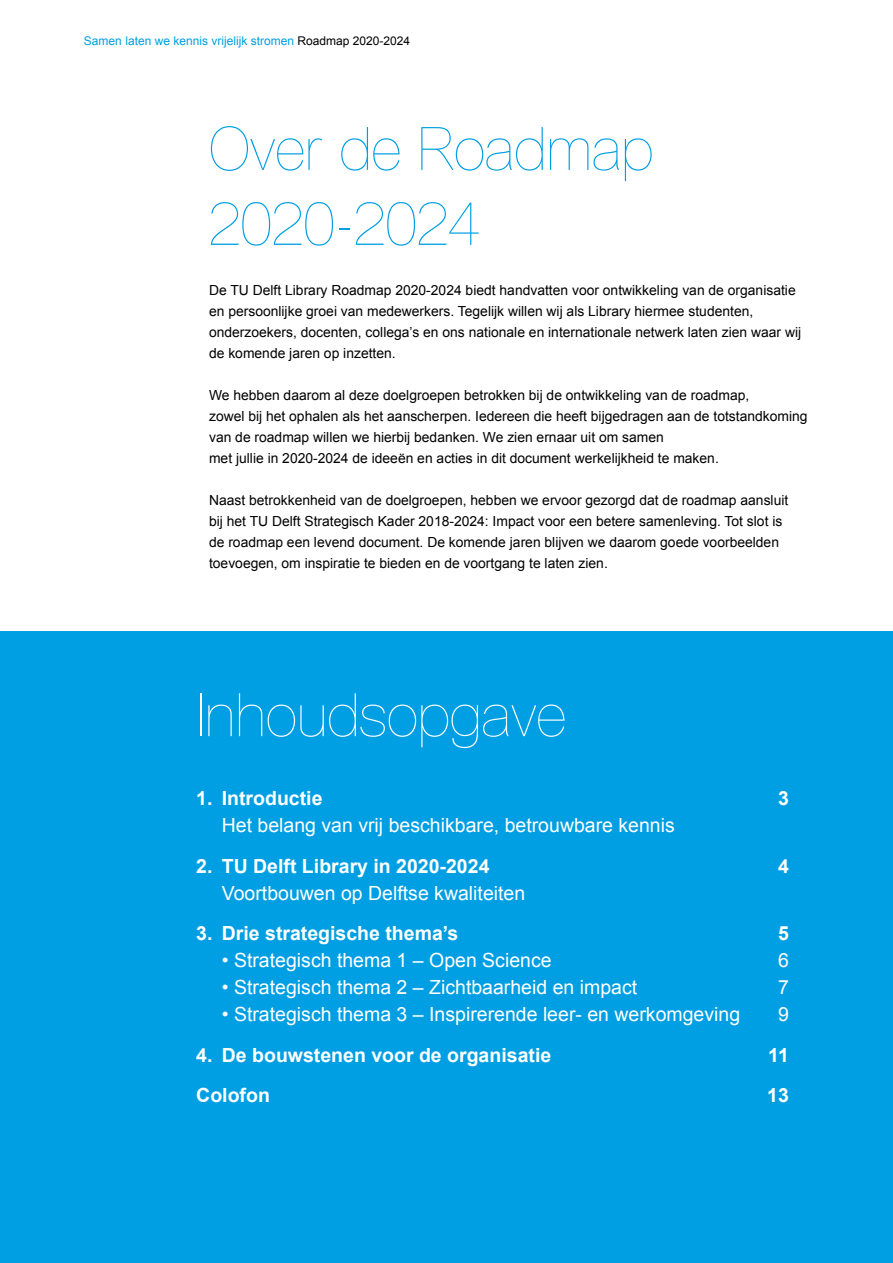
<style>
.page{position:relative;width:893px;height:1263px;background:#fff}
.page>*{position:absolute;margin:0;border:0;box-sizing:border-box;transform-origin:0 0}
.t1{font:200 60px/75px "TU Delft";color:#009fe3}
.t2{font:200 60px "TU Delft";color:#fff}
.t3{font:19.5px "Arial";color:#fff}
.t4{font:700 19.5px "Arial";color:#fff}
.t5{font:13.8px/21px "Arial";color:#000}
.t6{font:12px "Arial";color:#009fe3}
.s1{color:#000}
</style>
<div class="page">
<div style="left:0;top:631px;width:893px;height:632px;background:#009fe3"></div>
<p class="t6" style="left:84px;top:33px;width:328px">Samen laten we kennis vrijelijk stromen <span class="s1">Roadmap 2020-2024</span></p>
<h1 class="t1" style="left:209px;top:110px;width:446px">Over de Roadmap<br>2020-2024</h1>
<p class="t5" style="left:209px;top:280px;width:594px">De TU Delft Library Roadmap 2020-2024 biedt handvatten voor ontwikkeling van de organisatie en persoonlijke groei van medewerkers. Tegelijk willen wij als Library hiermee studenten, onderzoekers, docenten, collega’s en ons nationale en internationale netwerk laten zien waar wij de komende jaren op inzetten.</p>
<p class="t5" style="left:209px;top:385px;width:600px">We hebben daarom al deze doelgroepen betrokken bij de ontwikkeling van de roadmap,<br>zowel bij het ophalen als het aanscherpen. Iedereen die heeft bijgedragen aan de totstandkoming van de roadmap willen we hierbij bedanken. We zien ernaar uit om samen<br>met jullie in 2020-2024 de ideeën en acties in dit document werkelijkheid te maken.</p>
<p class="t5" style="left:209px;top:490px;width:581px">Naast betrokkenheid van de doelgroepen, hebben we ervoor gezorgd dat de roadmap aansluit bij het TU Delft Strategisch Kader 2018-2024: Impact voor een betere samenleving. Tot slot is de roadmap een levend document. De komende jaren blijven we daarom goede voorbeelden toevoegen, om inspiratie te bieden en de voortgang te laten zien.</p>
<h1 class="t2" style="left:196px;top:680px;width:371px">Inhoudsopgave</h1>
<h2 class="t4" style="left:196px;top:785px;width:128px">1. Introductie</h2>
<h2 class="t4" style="left:778px;top:785px;width:12px">3</h2>
<h2 class="t3" style="left:222px;top:812px;width:455px">Het belang van vrij beschikbare, betrouwbare kennis</h2>
<h2 class="t4" style="left:196px;top:853px;width:295px">2. TU Delft Library in 2020-2024</h2>
<h2 class="t4" style="left:778px;top:853px;width:12px">4</h2>
<h2 class="t3" style="left:222px;top:880px;width:305px">Voortbouwen op Delftse kwaliteiten</h2>
<h2 class="t4" style="left:196px;top:920px;width:264px">3. Drie strategische thema’s</h2>
<h2 class="t4" style="left:778px;top:920px;width:12px">5</h2>
<h2 class="t3" style="left:222px;top:947px;width:331px">• Strategisch thema 1 – Open Science</h2>
<h2 class="t3" style="left:778px;top:947px;width:12px">6</h2>
<h2 class="t3" style="left:222px;top:974px;width:417px">• Strategisch thema 2 – Zichtbaarheid en impact</h2>
<h2 class="t3" style="left:778px;top:974px;width:12px">7</h2>
<h2 class="t3" style="left:222px;top:1001px;width:520px">• Strategisch thema 3 – Inspirerende leer- en werkomgeving</h2>
<h2 class="t3" style="left:778px;top:1001px;width:12px">9</h2>
<h2 class="t4" style="left:196px;top:1042px;width:356px">4. De bouwstenen voor de organisatie</h2>
<h2 class="t4" style="left:768px;top:1042px;width:22px">11</h2>
<h2 class="t4" style="left:196px;top:1082px;width:75px">Colofon</h2>
<h2 class="t4" style="left:767px;top:1082px;width:23px">13</h2>
</div>
